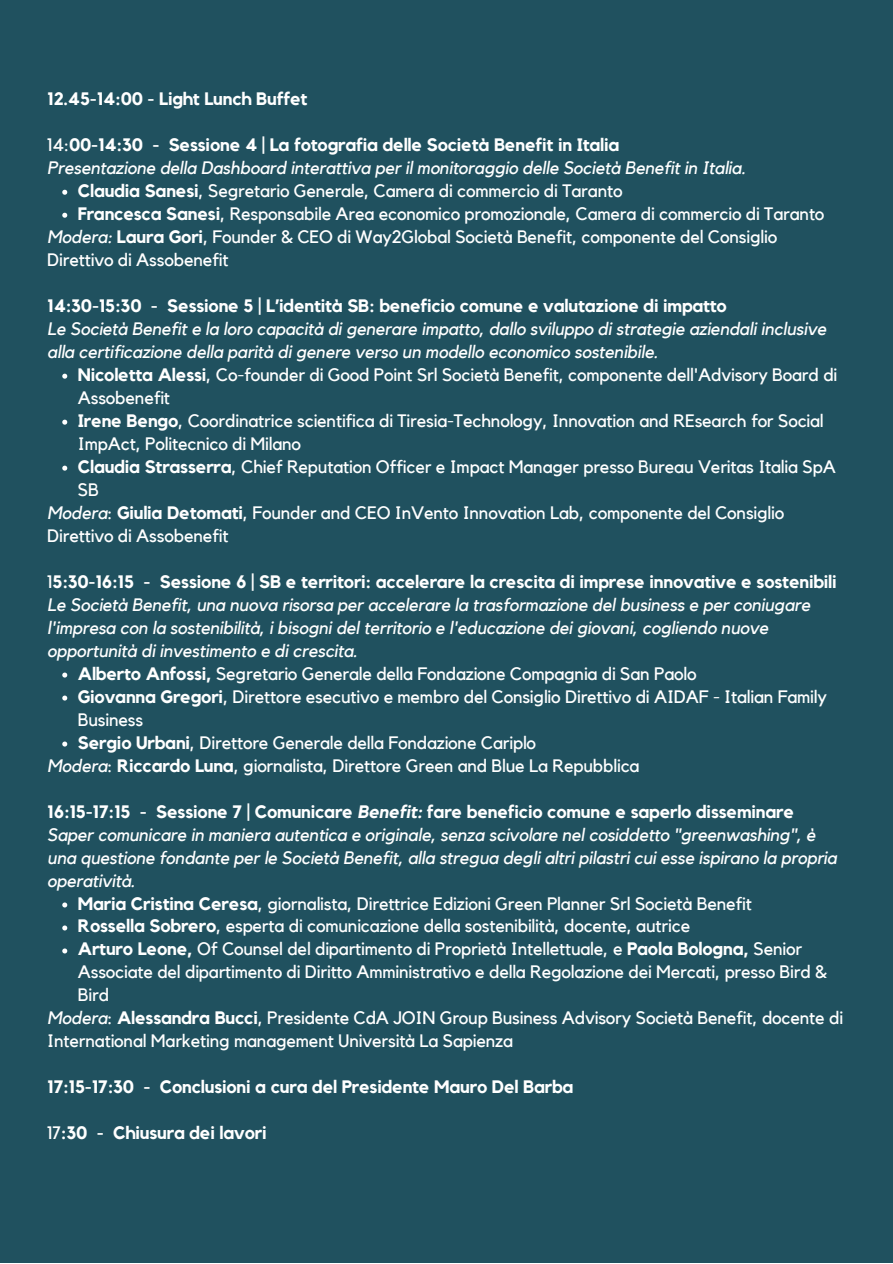
<style>
.page{position:relative;width:893px;height:1264px;background:#fff}
.page>*{position:absolute;margin:0;border:0;box-sizing:border-box;transform-origin:0 0}
.t1{font:18px/23px "Kollektif";letter-spacing:-.01em;color:#fff}
.t2{font:italic 18px/23px "Kollektif";letter-spacing:-.01em;color:#fff}
.t3{font:700 18px "Kollektif";letter-spacing:-.01em;color:#fff}
.s1{font-style:normal}
.s2{font-weight:700;font-style:normal}
.s3{font-weight:700}
.s4{font-style:italic}
.s5{font-weight:400}
</style>
<div class="page">
<div style="left:0;top:0;width:892px;height:1262px;background:#20515f"></div>
<svg style="left:62px;top:190px;width:5px;height:5px"></svg>
<svg style="left:62px;top:213px;width:5px;height:5px"></svg>
<svg style="left:62px;top:374px;width:5px;height:4px"></svg>
<svg style="left:62px;top:419px;width:5px;height:5px"></svg>
<svg style="left:62px;top:465px;width:5px;height:5px"></svg>
<svg style="left:62px;top:672px;width:5px;height:5px"></svg>
<svg style="left:62px;top:695px;width:5px;height:5px"></svg>
<svg style="left:62px;top:741px;width:5px;height:5px"></svg>
<svg style="left:62px;top:902px;width:5px;height:5px"></svg>
<svg style="left:62px;top:925px;width:5px;height:5px"></svg>
<svg style="left:62px;top:948px;width:5px;height:5px"></svg>
<p class="t3" style="left:47px;top:90px;width:261px">12.45-14:00 - Light Lunch Buffet</p>
<p class="t2" style="left:47px;top:134px;width:699px"><span class="s1">14:</span><span class="s2">00-14:30 - Sessione 4 | La fotografia delle Società Benefit in Italia<br></span>Presentazione della Dashboard interattiva per il monitoraggio delle Società Benefit in Italia.</p>
<p class="t1" style="left:78px;top:180px;width:748px"><span class="s3">Claudia Sanesi</span>, Segretario Generale, Camera di commercio di Taranto<br><span class="s3">Francesca Sanesi</span>, Responsabile Area economico promozionale, Camera di commercio di Taranto</p>
<p class="t1" style="left:47px;top:226px;width:731px"><span class="s4">Modera:</span> <span class="s3">Laura Gori</span>, Founder &amp; CEO di Way2Global Società Benefit, componente del Consiglio<br>Direttivo di Assobenefit</p>
<p class="t3" style="left:47px;top:297px;width:681px">14:30-15:30 - Sessione 5 | L’identità SB: beneficio comune e valutazione di impatto</p>
<p class="t2" style="left:47px;top:317px;width:780px">Le Società Benefit e la loro capacità di generare impatto, dallo sviluppo di strategie aziendali inclusive alla certificazione della parità di genere verso un modello economico sostenibile.</p>
<p class="t1" style="left:78px;top:363px;width:760px"><span class="s3">Nicoletta Alessi</span>, Co-founder di Good Point Srl Società Benefit, componente dell'Advisory Board di Assobenefit<br><span class="s3">Irene Bengo</span>, Coordinatrice scientifica di Tiresia-Technology, Innovation and REsearch for Social ImpAct, Politecnico di Milano<br><span class="s3">Claudia Strasserra</span>, Chief Reputation Officer e Impact Manager presso Bureau Veritas Italia SpA SB</p>
<p class="t1" style="left:47px;top:501px;width:738px"><span class="s4">Modera</span>: <span class="s3">Giulia Detomati</span>, Founder and CEO InVento Innovation Lab, componente del Consiglio<br>Direttivo di Assobenefit</p>
<p class="t2" style="left:47px;top:570px;width:790px"><span class="s1">1</span><span class="s2">5:30-16:15 - Sessione 6 | SB e territori: accelerare la crescita di imprese innovative e sostenibili </span>Le Società Benefit, una nuova risorsa per accelerare la trasformazione del business e per coniugare l'impresa con la sostenibilità, i bisogni del territorio e l'educazione dei giovani, cogliendo nuove opportunità di investimento e di crescita.</p>
<p class="t1" style="left:78px;top:662px;width:750px"><span class="s3">Alberto Anfossi,</span> Segretario Generale della Fondazione Compagnia di San Paolo<br><span class="s3">Giovanna Gregori</span>, Direttore esecutivo e membro del Consiglio Direttivo di AIDAF - Italian Family Business<br><span class="s3">Sergio Urbani</span>, Direttore Generale della Fondazione Cariplo</p>
<p class="t1" style="left:47px;top:754px;width:593px"><span class="s4">Modera</span>: <span class="s3">Riccardo Luna</span>, giornalista, Direttore Green and Blue La Repubblica</p>
<p class="t2" style="left:47px;top:800px;width:791px"><span class="s2">16:15-17:15 - Sessione 7 | Comunicare</span> <span class="s3">Benefit:</span> <span class="s2">fare beneficio comune e saperlo disseminare </span>Saper comunicare in maniera autentica e originale, senza scivolare nel cosiddetto "greenwashing", è una questione fondante per le Società Benefit, alla stregua degli altri pilastri cui esse ispirano la propria operatività.</p>
<p class="t1" style="left:78px;top:892px;width:750px"><span class="s3">Maria Cristina Ceresa</span>, giornalista, Direttrice Edizioni Green Planner Srl Società Benefit<br><span class="s3">Rossella Sobrero</span>, esperta di comunicazione della sostenibilità, docente, autrice<br><span class="s3">Arturo Leone,</span> Of Counsel del dipartimento di Proprietà Intellettuale, e <span class="s3">Paola Bologna,</span> Senior Associate del dipartimento di Diritto Amministrativo e della Regolazione dei Mercati, presso Bird &amp; Bird</p>
<p class="t1" style="left:47px;top:1007px;width:797px"><span class="s4">Modera</span>: <span class="s3">Alessandra Bucci</span>, Presidente CdA JOIN Group Business Advisory Società Benefit, docente di<br>International Marketing management Università La Sapienza</p>
<p class="t3" style="left:47px;top:1078px;width:527px">17:15-17:30 - Conclusioni a cura del Presidente Mauro Del Barba</p>
<p class="t3" style="left:47px;top:1124px;width:221px"><span class="s5">17</span>:30 - Chiusura dei lavori</p>
</div>
